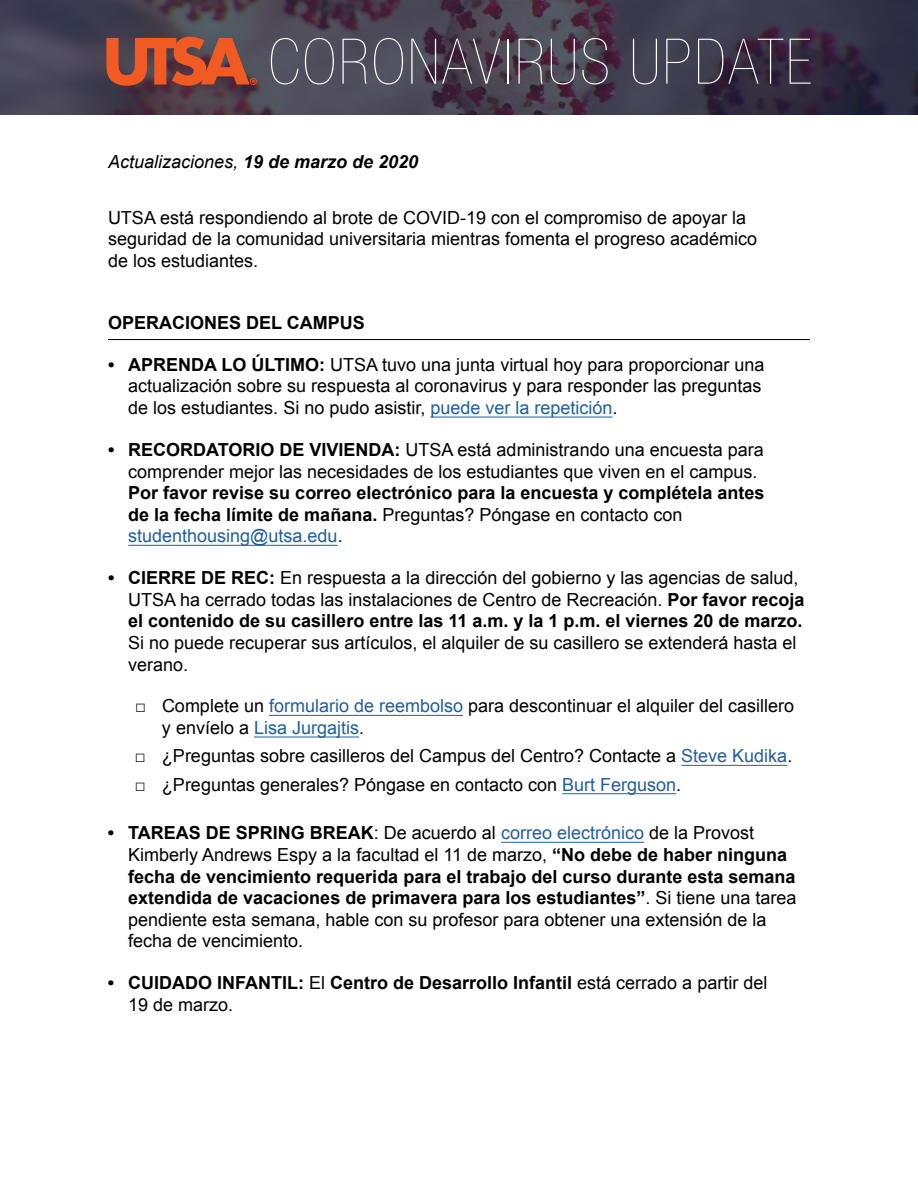
<style>
.page{position:relative;width:918px;height:1188px;background:#fff}
.page>*{position:absolute;margin:0;border:0;box-sizing:border-box;transform-origin:0 0}
.t1{font:200 condensed 63px "Helvetica Neue LT Std";letter-spacing:.04em;color:#fff}
.t2{font:18px/21.6px "Arial";color:#000}
.t3{font:700 18px/21.6px "Arial";color:#000}
.t4{font:italic 18px "Arial";color:#000}
.s1{font-weight:700}
.s2{color:#215e9e}
.s3{font-weight:400}
.s4{font-weight:400;color:#215e9e}
</style>
<div class="page">
<hr style="left:108px;top:339px;width:702px;height:1px;background:#000">
<hr style="left:430px;top:417px;width:183px;height:1px;background:#215e9e">
<hr style="left:128px;top:545px;width:210px;height:1px;background:#215e9e">
<hr style="left:269px;top:715px;width:194px;height:1px;background:#215e9e">
<hr style="left:254px;top:737px;width:105px;height:1px;background:#215e9e">
<hr style="left:681px;top:765px;width:106px;height:1px;background:#215e9e">
<hr style="left:562px;top:793px;width:114px;height:1px;background:#215e9e">
<hr style="left:501px;top:842px;width:143px;height:1px;background:#215e9e">
<svg style="left:0;top:0;width:918px;height:114px;background:#423c4d"></svg>
<svg style="left:106px;top:37px;width:151px;height:49px;background:#aa4f35"></svg>
<h1 class="t1" style="left:268px;top:27px;width:545px">CORONAVIRUS UPDATE</h1>
<p class="t4" style="left:108px;top:150px;width:312px">Actualizaciones, <span class="s1">19 de marzo de 2020</span></p>
<p class="t2" style="left:108px;top:207px;width:651px">UTSA está respondiendo al brote de COVID-19 con el compromiso de apoyar la seguridad de la comunidad universitaria mientras fomenta el progreso académico de los estudiantes.</p>
<p class="t3" style="left:108px;top:312px;width:258px">OPERACIONES DEL CAMPUS</p>
<p class="t2" style="left:128px;top:354px;width:638px;text-indent:-20px"><span class="s1">• APRENDA LO ÚLTIMO:</span> UTSA tuvo una junta virtual hoy para proporcionar una actualización sobre su respuesta al coronavirus y para responder las preguntas de los estudiantes. Si no pudo asistir, <span class="s2">puede ver la repetición</span>.</p>
<p class="t2" style="left:128px;top:439px;width:637px;text-indent:-20px"><span class="s1">• RECORDATORIO DE VIVIENDA:</span> UTSA está administrando una encuesta para comprender mejor las necesidades de los estudiantes que viven en el campus.</p>
<p class="t3" style="left:128px;top:483px;width:638px">Por favor revise su correo electrónico para la encuesta y complétela antes de la fecha límite de mañana. <span class="s3">Preguntas? Póngase en contacto con </span><span class="s4">studenthousing@utsa.edu</span><span class="s3">.</span></p>
<p class="t2" style="left:128px;top:567px;width:678px;text-indent:-20px"><span class="s1">• CIERRE DE REC:</span> En respuesta a la dirección del gobierno y las agencias de salud,<br>UTSA ha cerrado todas las instalaciones de Centro de Recreación. <span class="s1">Por favor recoja el contenido de su casillero entre las 11 a.m. y la 1 p.m. el viernes 20 de marzo.</span></p>
<p class="t2" style="left:128px;top:632px;width:670px">Si no puede recuperar sus artículos, el alquiler de su casillero se extenderá hasta el verano.</p>
<p class="t2" style="left:162px;top:695px;width:634px;text-indent:-27px">□ Complete un <span class="s2">formulario de reembolso</span> para descontinuar el alquiler del casillero y envíelo a <span class="s2">Lisa Jurgajtis</span>.</p>
<p class="t2" style="left:135px;top:745px;width:659px">□ ¿Preguntas sobre casilleros del Campus del Centro? Contacte a <span class="s2">Steve Kudika</span>.</p>
<p class="t2" style="left:135px;top:774px;width:548px">□ ¿Preguntas generales? Póngase en contacto con <span class="s2">Burt Ferguson</span>.</p>
<p class="t2" style="left:128px;top:822px;width:670px;text-indent:-20px"><span class="s1">• TAREAS DE SPRING BREAK</span>: De acuerdo al <span class="s2">correo electrónico</span> de la Provost Kimberly Andrews Espy a la facultad el 11 de marzo, <span class="s1">“No debe de haber ninguna fecha de vencimiento requerida para el trabajo del curso durante esta semana extendida de vacaciones de primavera para los estudiantes”</span>. Si tiene una tarea pendiente esta semana, hable con su profesor para obtener una extensión de la fecha de vencimiento.</p>
<p class="t3" style="left:128px;top:973px;width:641px;text-indent:-20px">• CUIDADO INFANTIL: <span class="s3">El</span> Centro de Desarrollo Infantil <span class="s3">está cerrado a partir del<br>19 de marzo.</span></p>
</div>
